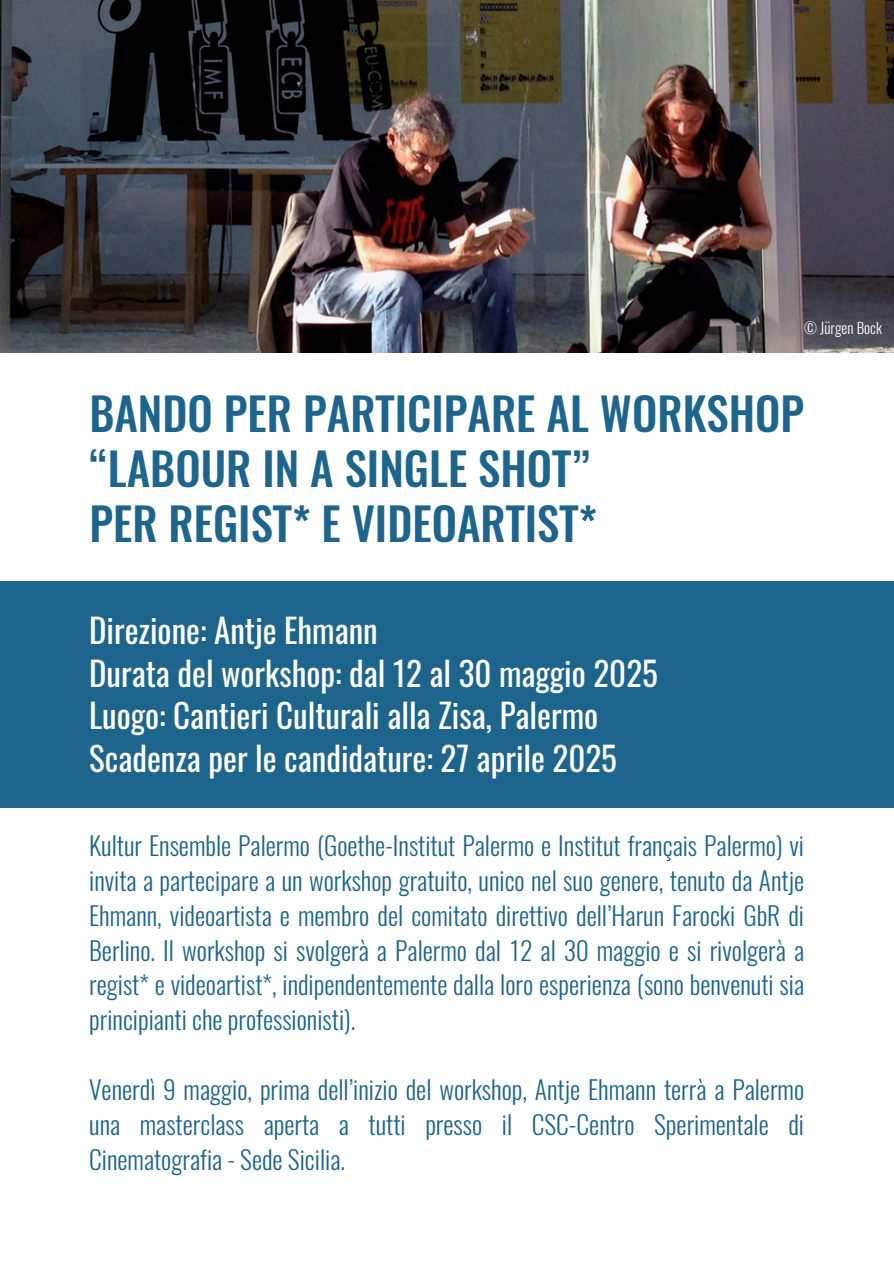
<style>
.page{position:relative;width:894px;height:1264px;background:#fff}
.page>*{position:absolute;margin:0;border:0;box-sizing:border-box;transform-origin:0 0}
.t1{font:500 45px/55.2px "Oswald";color:#1d658d}
.t2{font:33px/42.8px "Oswald";color:#fff}
.t3{font:300 25.5px/34.8px "Oswald";color:#1d658d;text-align:justify}
.t4{font:300 15px "Oswald";color:#fff}
</style>
<div class="page">
<div style="left:0;top:581px;width:893px;height:226px;background:#1d658d"></div>
<img style="left:0;top:0;width:893px;height:352px">
<h3 class="t4" style="left:804px;top:316px;width:79px">© Jürgen Bock</h3>
<p class="t1" style="left:89px;top:383px;width:716px">BANDO PER PARTICIPARE AL WORKSHOP “LABOUR IN A SINGLE SHOT”<br>PER REGIST* E VIDEOARTIST*</p>
<p class="t2" style="left:89px;top:607px;width:570px">Direzione: Antje Ehmann<br>Durata del workshop: dal 12 al 30 maggio 2025<br>Luogo: Cantieri Culturali alla Zisa, Palermo Scadenza per le candidature: 27 aprile 2025</p>
<h1 class="t3" style="left:89px;top:827px;width:716px">Kultur Ensemble Palermo (Goethe-Institut Palermo e Institut français Palermo) vi invita a partecipare a un workshop gratuito, unico nel suo genere, tenuto da Antje Ehmann, videoartista e membro del comitato direttivo dell’Harun Farocki GbR di Berlino. Il workshop si svolgerà a Palermo dal 12 al 30 maggio e si rivolgerà a regist* e videoartist*, indipendentemente dalla loro esperienza (sono benvenuti sia principianti che professionisti).</h1>
<h2 class="t3" style="left:89px;top:1071px;width:716px">Venerdì 9 maggio, prima dell’inizio del workshop, Antje Ehmann terrà a Palermo una masterclass aperta a tutti presso il CSC-Centro Sperimentale di Cinematografia - Sede Sicilia.</h2>
</div>
